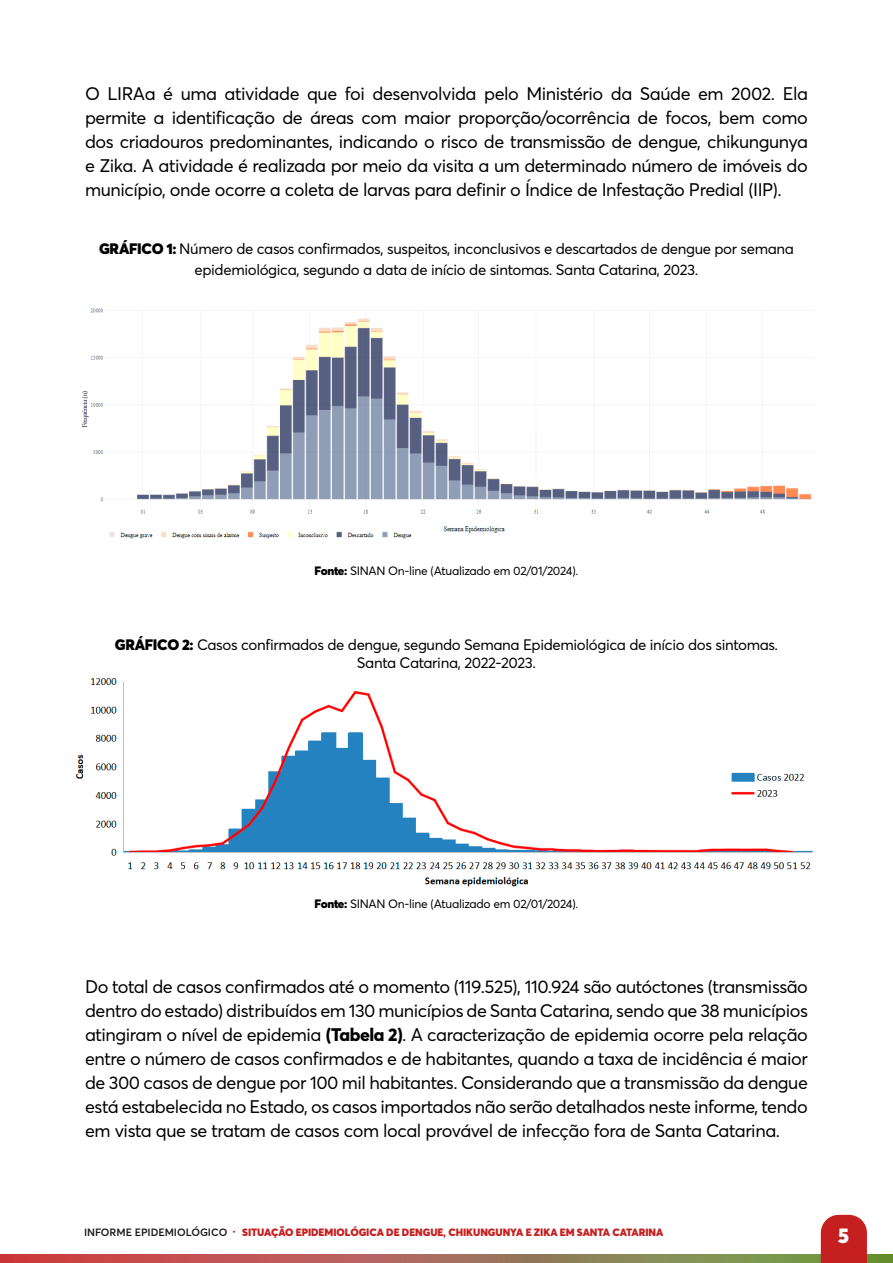
<style>
.page{position:relative;width:893px;height:1263px;background:#fff}
.page>*{position:absolute;margin:0;border:0;box-sizing:border-box;transform-origin:0 0}
.t1{font:900 21px "Averta";color:#fff}
.t2{font:18px/24px "Averta";letter-spacing:-.025em;color:#000;text-align:justify}
.t3{font:15px/21px "Averta";letter-spacing:-.025em;color:#000;text-align:center}
.t4{font:12px "Averta";letter-spacing:-.025em;color:#000}
.t5{font:900 10.5px "Averta";letter-spacing:-.005em;color:#c5201f}
.s1{font-weight:900}
.s2{font-weight:800}
.s3{font-weight:600;color:#151814}
</style>
<div class="page">
<svg style="left:0;top:1254px;width:385px;height:9px;background:#c34f50"></svg>
<svg style="left:385px;top:1254px;width:508px;height:9px;background:#8c8454"></svg>
<svg style="left:821px;top:1215px;width:46px;height:48px;background:#c82d2c"></svg>
<img style="left:82px;top:308px;width:730px;height:231px">
<img style="left:75px;top:678px;width:738px;height:209px">
<p class="t2" style="left:85px;top:82px;width:724px">O LIRAa é uma atividade que foi desenvolvida pelo Ministério da Saúde em 2002. Ela permite a identificação de áreas com maior proporção/ocorrência de focos, bem como dos criadouros predominantes, indicando o risco de transmissão de dengue, chikungunya e Zika. A atividade é realizada por meio da visita a um determinado número de imóveis do município, onde ocorre a coleta de larvas para definir o Índice de Infestação Predial (IIP).</p>
<p class="t3" style="left:99px;top:238px;width:696px"><span class="s1">GRÁFICO 1:</span> Número de casos confirmados, suspeitos, inconclusivos e descartados de dengue por semana epidemiológica, segundo a data de início de sintomas. Santa Catarina, 2023.</p>
<p class="t4" style="left:315px;top:563px;width:265px"><span class="s1">Fonte:</span> SINAN On-line (Atualizado em 02/01/2024).</p>
<p class="t3" style="left:115px;top:636px;width:665px;line-height:18px"><span class="s1">GRÁFICO 2:</span> Casos confirmados de dengue, segundo Semana Epidemiológica de início dos sintomas.<br>Santa Catarina, 2022-2023.</p>
<p class="t4" style="left:315px;top:896px;width:265px"><span class="s1">Fonte:</span> SINAN On-line (Atualizado em 02/01/2024).</p>
<p class="t2" style="left:85px;top:974px;width:724px">Do total de casos confirmados até o momento (119.525), 110.924 são autóctones (transmissão dentro do estado) distribuídos em 130 municípios de Santa Catarina, sendo que 38 municípios atingiram o nível de epidemia <span class="s2">(Tabela 2)</span>. A caracterização de epidemia ocorre pela relação entre o número de casos confirmados e de habitantes, quando a taxa de incidência é maior de 300 casos de dengue por 100 mil habitantes. Considerando que a transmissão da dengue está estabelecida no Estado, os casos importados não serão detalhados neste informe, tendo em vista que se tratam de casos com local provável de infecção fora de Santa Catarina.</p>
<p class="t5" style="left:84px;top:1225px;width:581px"><span class="s3">INFORME EPIDEMIOLÓGICO</span> · SITUAÇÃO EPIDEMIOLÓGICA DE DENGUE, CHIKUNGUNYA E ZIKA EM SANTA CATARINA</p>
<p class="t1" style="left:838px;top:1222px;width:12px">5</p>
</div>
